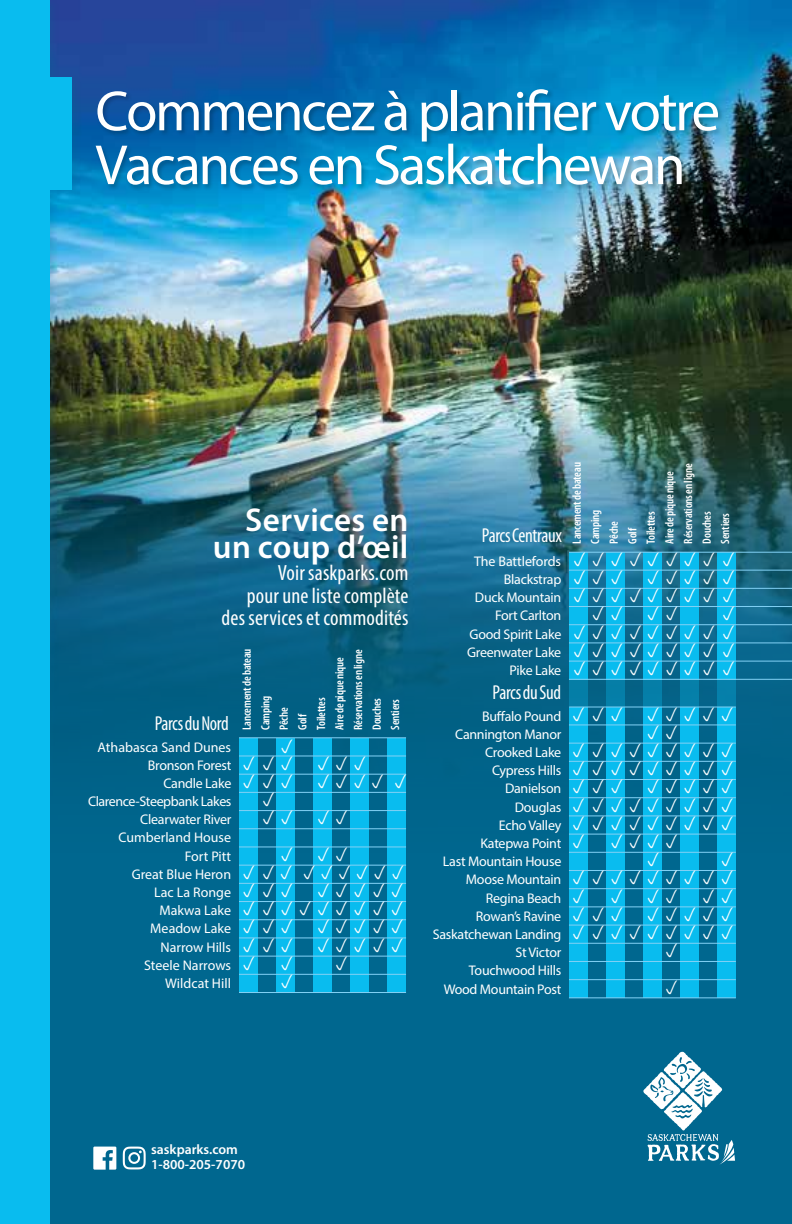
<style>
.page{position:relative;width:792px;height:1224px;background:#fff}
.page>*{position:absolute;margin:0;border:0;box-sizing:border-box;transform-origin:0 0}
.t1{font:57px/53.8px "Myriad Pro";letter-spacing:-.04em;color:#fff}
.t2{font:600 33px/27.2px "Myriad Pro";letter-spacing:.01em;color:#fff;text-align:right}
.t3{font:condensed 22px/22px "Myriad Pro";letter-spacing:.01em;color:#fff;text-align:right}
.t4{font:condensed 20.2px "Myriad Pro";letter-spacing:-.02em;color:#fff;scale:.95 1}
.t5{font:14px/18.2px "Myriad Pro";letter-spacing:-.02em;color:#fff;text-align:right}
.t6{font:14px/18.2px "Myriad Pro";color:#fff;text-align:right}
.t7{font:600 13.8px/15px "Myriad Pro";color:#fff}
.t8{font:600 condensed 12px/18.6px "Myriad Pro";letter-spacing:-.015em;color:#fff}
</style>
<div class="page">
<img style="left:81px;top:0;width:711px;height:401px">
<img style="left:81px;top:401px;width:711px;height:823px">
<div style="left:95px;top:88px;width:630px;height:103px;background:#000;opacity:.22"></div>
<div style="left:0;top:0;width:81px;height:1224px;background:#00678f;opacity:.21"></div>
<div style="left:0;top:0;width:49px;height:1224px;background:#09bcef"></div>
<div style="left:18px;top:77px;width:53px;height:112px;background:#09bcef"></div>
<div style="left:569px;top:680px;width:19px;height:27px;background:#057ea7"></div>
<div style="left:606px;top:680px;width:19px;height:27px;background:#057ea7"></div>
<div style="left:643px;top:680px;width:18px;height:27px;background:#057ea8"></div>
<div style="left:680px;top:680px;width:18px;height:27px;background:#0680a9"></div>
<div style="left:717px;top:680px;width:19px;height:27px;background:#0680aa"></div>
<div style="left:569px;top:552px;width:19px;height:128px;background:#09bcef"></div>
<svg style="left:606px;top:676px;width:19px;height:3px"></svg>
<svg style="left:643px;top:676px;width:18px;height:3px"></svg>
<svg style="left:680px;top:676px;width:18px;height:3px"></svg>
<div style="left:717px;top:552px;width:19px;height:128px;background:#09bcef"></div>
<hr style="left:569px;top:552px;width:223px;height:1px;background:#82d1f5">
<hr style="left:569px;top:570px;width:223px;height:1px;background:#82d1f5">
<hr style="left:569px;top:588px;width:223px;height:1px;background:#82d1f5">
<hr style="left:569px;top:606px;width:223px;height:1px;background:#82d1f5">
<hr style="left:569px;top:624px;width:223px;height:1px;background:#82d1f5">
<hr style="left:569px;top:643px;width:223px;height:1px;background:#82d1f5">
<hr style="left:569px;top:661px;width:223px;height:1px;background:#82d1f5">
<hr style="left:569px;top:679px;width:223px;height:1px;background:#82d1f5">
<div style="left:569px;top:707px;width:19px;height:291px;background:#09bcef"></div>
<div style="left:606px;top:707px;width:19px;height:291px;background:#09bcef"></div>
<div style="left:643px;top:707px;width:18px;height:291px;background:#09bcef"></div>
<div style="left:680px;top:707px;width:18px;height:291px;background:#09bcef"></div>
<div style="left:717px;top:707px;width:19px;height:291px;background:#09bcef"></div>
<hr style="left:569px;top:707px;width:167px;height:1px;background:#82d1f5">
<hr style="left:569px;top:725px;width:167px;height:1px;background:#82d1f5">
<hr style="left:569px;top:743px;width:167px;height:1px;background:#82d1f5">
<hr style="left:569px;top:761px;width:167px;height:1px;background:#82d1f5">
<hr style="left:569px;top:779px;width:167px;height:1px;background:#82d1f5">
<hr style="left:569px;top:797px;width:167px;height:1px;background:#82d1f5">
<hr style="left:569px;top:816px;width:167px;height:1px;background:#82d1f5">
<hr style="left:569px;top:834px;width:167px;height:1px;background:#82d1f5">
<hr style="left:569px;top:852px;width:167px;height:1px;background:#82d1f5">
<hr style="left:569px;top:870px;width:167px;height:1px;background:#82d1f5">
<hr style="left:569px;top:888px;width:167px;height:1px;background:#82d1f5">
<hr style="left:569px;top:907px;width:167px;height:1px;background:#82d1f5">
<hr style="left:569px;top:925px;width:167px;height:1px;background:#82d1f5">
<hr style="left:569px;top:943px;width:167px;height:1px;background:#82d1f5">
<hr style="left:569px;top:961px;width:167px;height:1px;background:#82d1f5">
<hr style="left:569px;top:979px;width:167px;height:1px;background:#82d1f5">
<hr style="left:569px;top:997px;width:167px;height:1px;background:#82d1f5">
<div style="left:239px;top:739px;width:19px;height:254px;background:#09bcef"></div>
<div style="left:313px;top:739px;width:19px;height:254px;background:#09bcef"></div>
<div style="left:276px;top:739px;width:19px;height:254px;background:#09bcef"></div>
<div style="left:350px;top:739px;width:18px;height:254px;background:#09bcef"></div>
<div style="left:388px;top:739px;width:18px;height:254px;background:#09bcef"></div>
<hr style="left:239px;top:737px;width:167px;height:1px;background:#82d1f5">
<hr style="left:239px;top:755px;width:167px;height:1px;background:#82d1f5">
<hr style="left:239px;top:774px;width:167px;height:1px;background:#82d1f5">
<hr style="left:239px;top:792px;width:167px;height:1px;background:#82d1f5">
<hr style="left:239px;top:810px;width:167px;height:1px;background:#82d1f5">
<hr style="left:239px;top:828px;width:167px;height:1px;background:#82d1f5">
<hr style="left:239px;top:846px;width:167px;height:1px;background:#82d1f5">
<hr style="left:239px;top:865px;width:167px;height:1px;background:#82d1f5">
<hr style="left:239px;top:883px;width:167px;height:1px;background:#82d1f5">
<hr style="left:239px;top:901px;width:167px;height:1px;background:#82d1f5">
<hr style="left:239px;top:919px;width:167px;height:1px;background:#82d1f5">
<hr style="left:239px;top:937px;width:167px;height:1px;background:#82d1f5">
<hr style="left:239px;top:956px;width:167px;height:1px;background:#82d1f5">
<hr style="left:239px;top:974px;width:167px;height:1px;background:#82d1f5">
<hr style="left:239px;top:992px;width:167px;height:1px;background:#82d1f5">
<svg style="left:643px;top:1052px;width:92px;height:113px"></svg>
<svg style="left:93px;top:1147px;width:23px;height:23px"></svg>
<svg style="left:123px;top:1147px;width:23px;height:22px"></svg>
<svg style="left:574px;top:552px;width:160px;height:124px"></svg>
<svg style="left:573px;top:707px;width:160px;height:251px"></svg>
<svg style="left:666px;top:980px;width:11px;height:14px"></svg>
<svg style="left:318px;top:756px;width:65px;height:33px"></svg>
<svg style="left:244px;top:739px;width:66px;height:86px"></svg>
<svg style="left:332px;top:811px;width:18px;height:14px"></svg>
<svg style="left:244px;top:847px;width:159px;height:141px"></svg>
<h1 class="t1" style="left:95px;top:83px;width:626px">Commencez à planifier votre<br>Vacances en Saskatchewan</h1>
<h2 class="t2" style="left:213px;top:506px;width:197px">Services en un coup d’œil</h2>
<h3 class="t3" style="left:222px;top:562px;width:189px">Voir saskparks.com<br>pour une liste complète des services et commodités</h3>
<h3 class="t4" style="left:155px;top:711px;width:79px">Parcs du Nord</h3>
<p class="t6" style="left:88px;top:737px;width:145px">Athabasca Sand Dunes<br>Bronson Forest<br>Candle Lake<br>Clarence-Steepbank Lakes<br>Clearwater River<br>Cumberland House<br>Fort Pitt<br>Great Blue Heron<br>Lac La Ronge<br>Makwa Lake<br>Meadow Lake<br>Narrow Hills<br>Steele Narrows<br>Wildcat Hill</p>
<p class="t8" style="left:237px;top:730px;width:83px;rotate:-90deg">Lancement de bateau<br>Camping<br>Pêche<br>Golf<br>Toilettes<br>Aire de pique nique<br>Réservations en ligne<br>Douches<br>Sentiers</p>
<h3 class="t4" style="left:482px;top:524px;width:86px">Parcs Centraux</h3>
<p class="t5" style="left:467px;top:552px;width:96px">The Battlefords<br>Blackstrap<br>Duck Mountain<br>Fort Carlton<br>Good Spirit Lake<br>Greenwater Lake<br>Pike Lake</p>
<h3 class="t4" style="left:493px;top:680px;width:73px">Parcs du Sud</h3>
<p class="t5" style="left:433px;top:707px;width:130px">Buffalo Pound<br>Cannington Manor<br>Crooked Lake<br>Cypress Hills<br>Danielson<br>Douglas<br>Echo Valley<br>Katepwa Point<br>Last Mountain House<br>Moose Mountain<br>Regina Beach<br>Rowan’s Ravine<br>Saskatchewan Landing<br>St Victor<br>Touchwood Hills<br>Wood Mountain Post</p>
<p class="t8" style="left:567px;top:544px;width:83px;rotate:-90deg">Lancement de bateau<br>Camping<br>Pêche<br>Golf<br>Toilettes<br>Aire de pique nique<br>Réservations en ligne<br>Douches<br>Sentiers</p>
<p class="t7" style="left:151px;top:1142px;width:96px">saskparks.com<br>1-800-205-7070</p>
</div>
